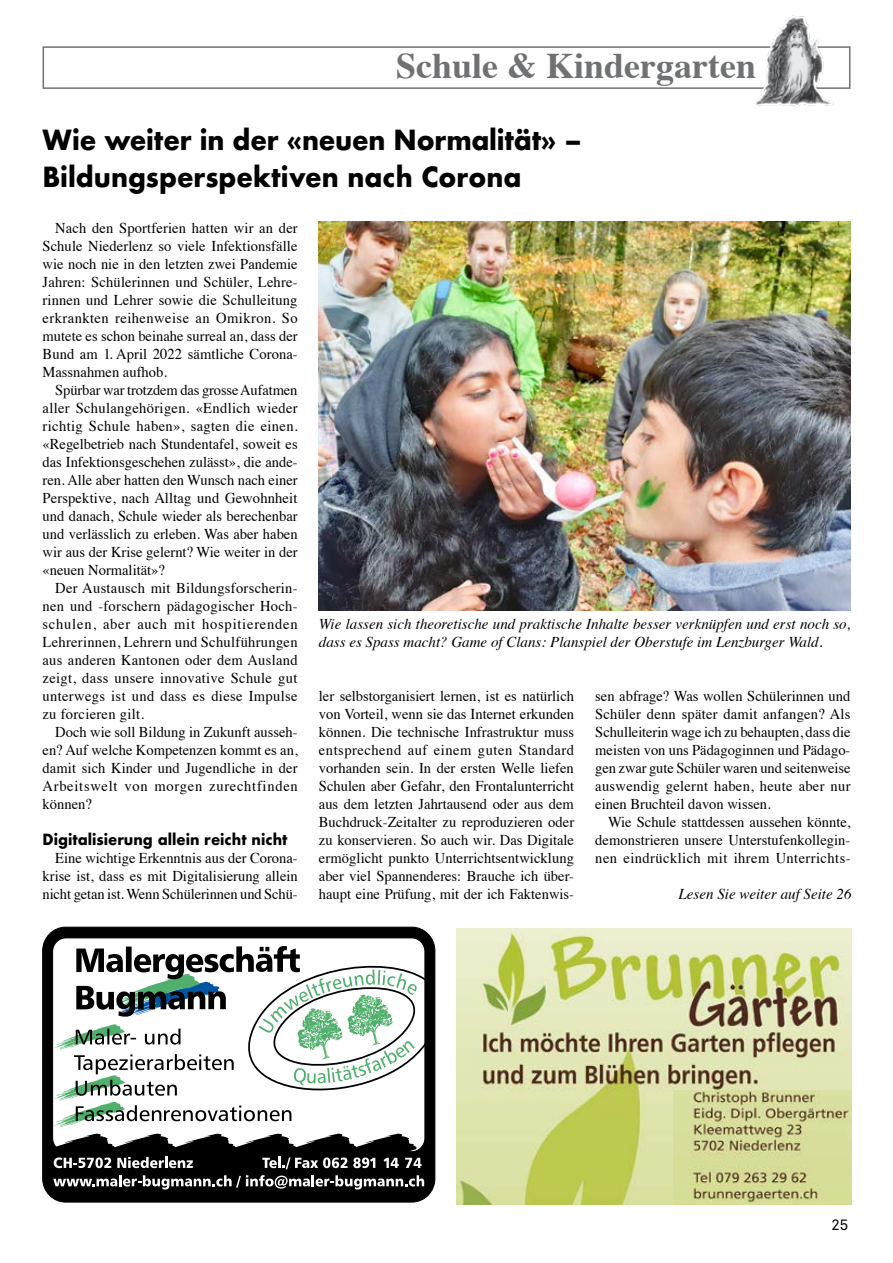
<style>
.page{position:relative;width:893px;height:1263px;background:#fff}
.page>*{position:absolute;margin:0;border:0;box-sizing:border-box;transform-origin:0 0}
.t1{font:700 36px "Times";color:#707172}
.t2{font:700 27px/37.2px "Futura";color:#000;scale:.95 1}
.t3{font:15px/18px "Times";color:#000;text-align:justify}
.t4{font:italic 15px/18px "Times";color:#000}
.t5{font:700 15px "Futura";color:#000;scale:.95 1}
.t6{font:15px "Akkurat Pro";color:#000}
.t7{font:9.15px "Courier";color:#000}
</style>
<div class="page">
<div style="left:43px;top:46px;width:807px;height:43px;border:2px solid #707172"></div>
<img style="left:755px;top:15px;width:81px;height:90px">
<svg style="left:42px;top:926px;width:393px;height:277px"></svg>
<svg style="left:45px;top:1133px;width:379px;height:56px"></svg>
<svg style="left:54px;top:946px;width:382px;height:181px"></svg>
<img style="left:319px;top:222px;width:531px;height:389px">
<img style="left:456px;top:928px;width:395px;height:277px">
<img style="left:673px;top:1090px;width:178px;height:115px">
<h1 class="t1" style="left:396px;top:31px;width:361px">Schule &amp; Kindergarten</h1>
<h2 class="t2" style="left:43px;top:121px;width:569px">Wie weiter in der «neuen Normalität» –<br>Bildungsperspektiven nach Corona</h2>
<p class="t3" style="left:43px;top:217px;width:257px;text-indent:13px">Nach den Sportferien hatten wir an der Schule Niederlenz so viele Infektionsfälle wie noch nie in den letzten zwei Pandemie Jahren: Schülerinnen und Schüler, Lehre&shy;rinnen und Lehrer sowie die Schulleitung erkrankten reihenweise an Omikron. So mutete es schon beinahe surreal an, dass der Bund am 1. April 2022 sämtliche Corona-Massnahmen aufhob.</p>
<p class="t3" style="left:43px;top:379px;width:257px;text-indent:13px">Spürbar war trotzdem das grosse Aufatmen aller Schulangehörigen. «Endlich wieder richtig Schule haben», sagten die einen. «Regelbetrieb nach Stundentafel, soweit es das Infektionsgeschehen zulässt», die ande&shy;ren. Alle aber hatten den Wunsch nach einer Perspektive, nach Alltag und Gewohnheit und danach, Schule wieder als berechenbar und verlässlich zu erleben. Was aber haben wir aus der Krise gelernt? Wie weiter in der «neuen Normalität»?</p>
<p class="t3" style="left:43px;top:577px;width:257px;text-indent:13px">Der Austausch mit Bildungsforscherin&shy;nen und -forschern pädagogischer Hoch&shy;schulen, aber auch mit hospitierenden Lehrerinnen, Lehrern und Schulführungen aus anderen Kantonen oder dem Ausland zeigt, dass unsere innovative Schule gut unterwegs ist und dass es diese Impulse zu forcieren gilt.</p>
<p class="t3" style="left:43px;top:721px;width:257px;text-indent:13px">Doch wie soll Bildung in Zukunft ausseh&shy;en? Auf welche Kompetenzen kommt es an, damit sich Kinder und Jugendliche in der Arbeitswelt von morgen zurechtfinden können?</p>
<p class="t5" style="left:43px;top:828px;width:259px">Digitalisierung allein reicht nicht</p>
<p class="t3" style="left:43px;top:847px;width:257px;text-indent:13px">Eine wichtige Erkenntnis aus der Corona&shy;krise ist, dass es mit Digitalisierung allein nicht getan ist. Wenn Schülerinnen und Schü-</p>
<p class="t7" style="left:95px;top:881px;width:151px">Bugmann_2016_farbig_korr.pdf</p>
<p class="t7" style="left:261px;top:881px;width:7px">1</p>
<p class="t4" style="left:319px;top:614px;width:533px">Wie lassen sich theoretische und praktische Inhalte besser verknüpfen und erst noch so, dass es Spass macht? Game of Clans: Planspiel der Oberstufe im Lenzburger Wald.</p>
<p class="t3" style="left:319px;top:685px;width:257px">ler selbstorganisiert lernen, ist es natürlich von Vorteil, wenn sie das Internet erkunden können. Die technische Infrastruktur muss entsprechend auf einem guten Standard vorhanden sein. In der ersten Welle liefen Schulen aber Gefahr, den Frontalunterricht aus dem letzten Jahrtausend oder aus dem Buchdruck-Zeitalter zu reproduzieren oder zu konservieren. So auch wir. Das Digitale ermöglicht punkto Unterrichtsentwicklung aber viel Spannenderes: Brauche ich über&shy;haupt eine Prüfung, mit der ich Faktenwis-</p>
<p class="t3" style="left:595px;top:685px;width:257px">sen abfrage? Was wollen Schülerinnen und Schüler denn später damit anfangen? Als Schulleiterin wage ich zu behaupten, dass die meisten von uns Pädagoginnen und Pädago&shy;gen zwar gute Schüler waren und seitenweise auswendig gelernt haben, heute aber nur einen Bruchteil davon wissen.</p>
<p class="t3" style="left:595px;top:811px;width:257px;text-indent:13px">Wie Schule stattdessen aussehen könnte, demonstrieren unsere Unterstufenkollegin&shy;nen eindrücklich mit ihrem Unterrichts-</p>
<p class="t4" style="left:679px;top:884px;width:174px">Lesen Sie weiter auf Seite 26</p>
<p class="t6" style="left:831px;top:1216px;width:18px">25</p>
</div>
